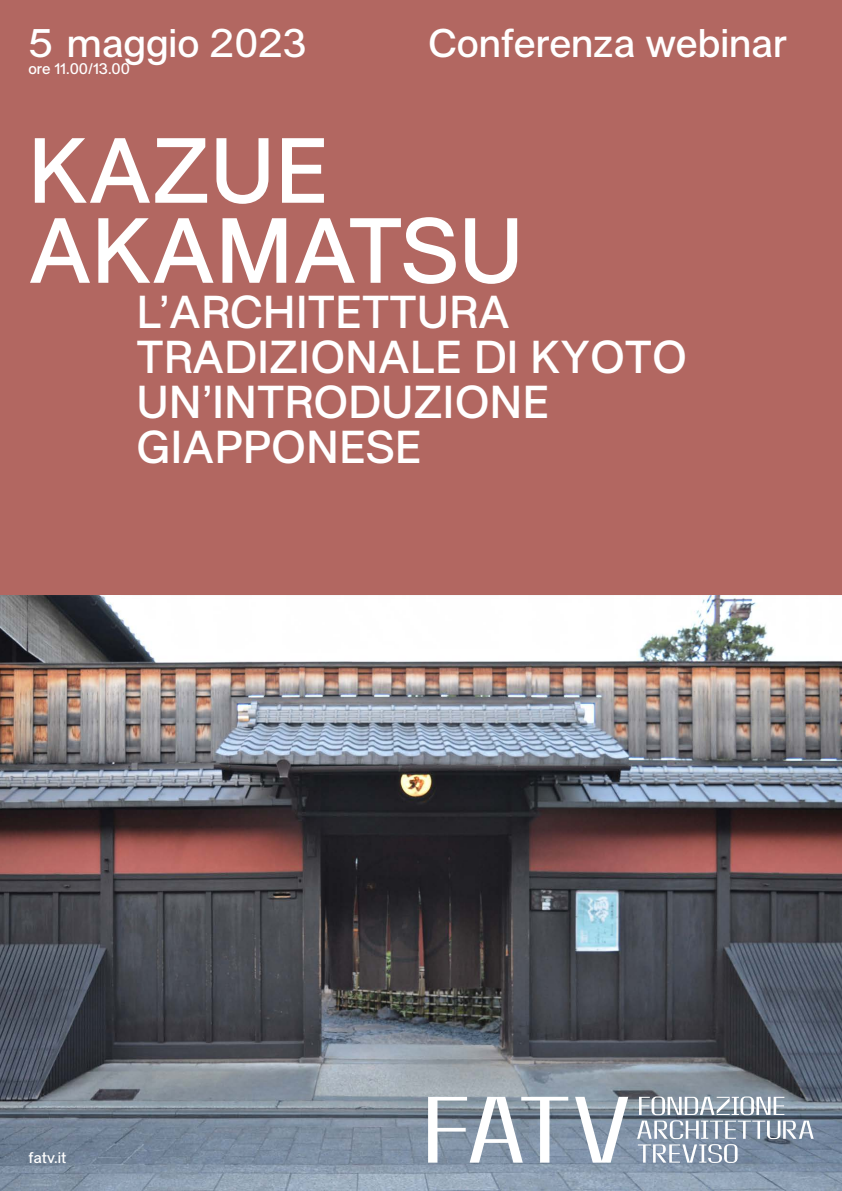
<style>
.page{position:relative;width:842px;height:1191px;background:#b26761}
.page>*{position:absolute;margin:0;border:0;box-sizing:border-box;transform-origin:0 0}
.t1{font:90px "Calboni Sans";color:#fff}
.t2{font:45px "Calboni Sans";color:#fff}
.t3{font:39px "Calboni Sans";color:#fff}
.t4{font:15px "Calboni Sans";color:#fff}
</style>
<div class="page">
<img style="left:0;top:595px;width:842px;height:595px">
<svg style="left:637px;top:1096px;width:177px;height:67px;background:#93a0af"></svg>
<svg style="left:428px;top:1096px;width:140px;height:66px;background:#a7b2bd"></svg>
<svg style="left:575px;top:1096px;width:53px;height:66px;background:#acb7c3"></svg>
<p class="t3" style="left:28px;top:19px;width:280px">5 maggio 2023</p>
<p class="t4" style="left:28px;top:60px;width:103px">ore 11.00/13.00</p>
<p class="t3" style="left:428px;top:19px;width:361px">Conferenza webinar</p>
<p class="t1" style="left:28px;top:116px;width:302px">KAZUE</p>
<p class="t1" style="left:28px;top:196px;width:497px">AKAMATSU</p>
<p class="t2" style="left:136px;top:284px;width:375px">L’ARCHITETTURA</p>
<p class="t2" style="left:136px;top:329px;width:552px">TRADIZIONALE DI KYOTO</p>
<p class="t2" style="left:136px;top:374px;width:415px">UN’INTRODUZIONE</p>
<p class="t2" style="left:136px;top:419px;width:287px">GIAPPONESE</p>
<p class="t4" style="left:28px;top:1148px;width:40px">fatv.it</p>
</div>
